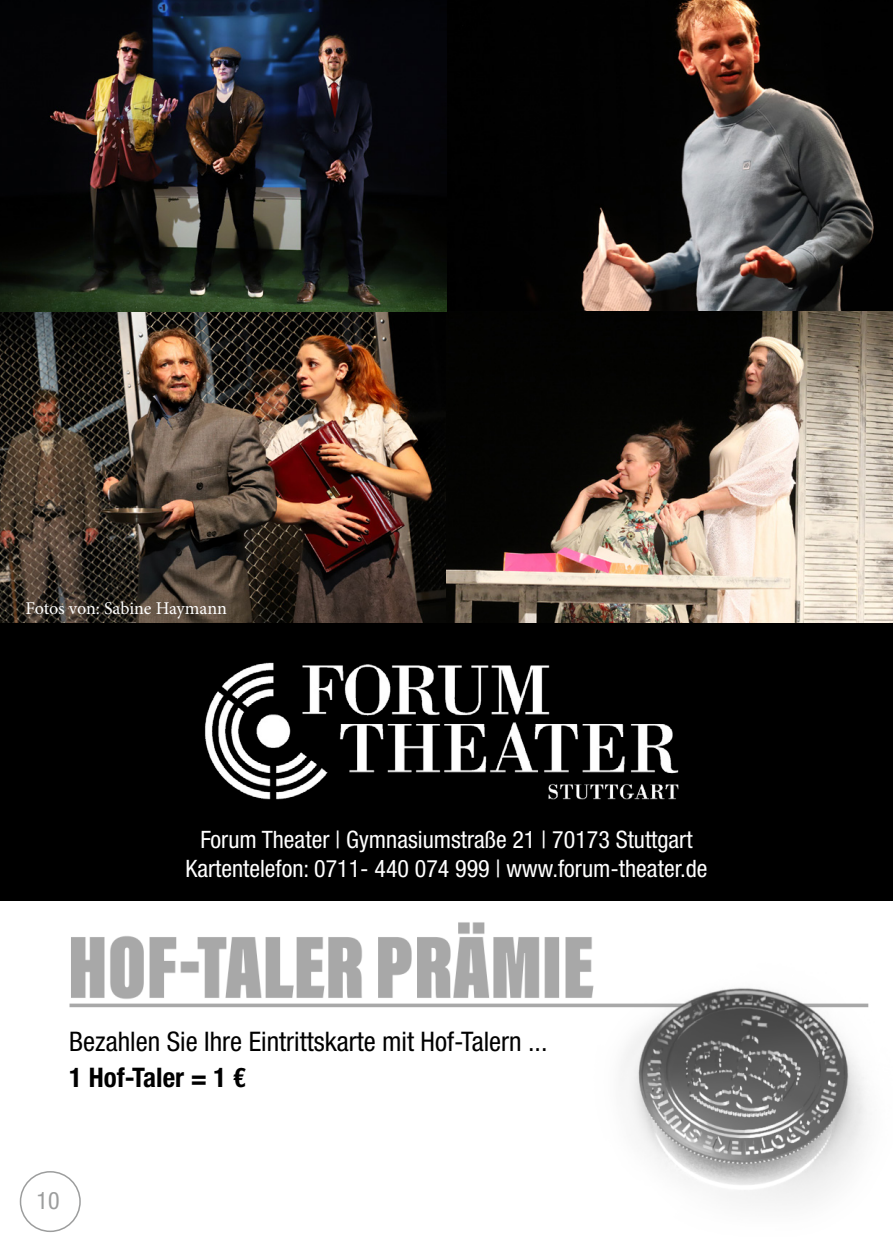
<style>
.page{position:relative;width:893px;height:1259px;background:#fff}
.page>*{position:absolute;margin:0;border:0;box-sizing:border-box;transform-origin:0 0}
.t1{font:condensed 27px "Helvetica Neue LT Pro";color:#000}
.t2{font:700 condensed 27px "Helvetica Neue LT Pro";color:#000}
.t3{font:condensed 24px/28.8px "Helvetica Neue LT Pro";color:#fff;text-align:center}
.t4{font:condensed 24px "Helvetica Neue LT Pro";color:#9c9d9d}
.t5{font:18px "Minion Pro";letter-spacing:-.01em;color:#fff}
</style>
<div class="page">
<div style="left:0;top:0;width:893px;height:902px;background:#000"></div>
<img style="left:204px;top:662px;width:475px;height:138px">
<img style="left:0;top:0;width:893px;height:622px">
<img style="left:0;top:901px;width:893px;height:331px">
<div style="left:21px;top:1171px;width:59px;height:60px;background:#fff;border-radius:50%"></div>
<div style="left:20px;top:1171px;width:61px;height:61px;border:2px solid #9c9d9d;border-radius:50%"></div>
<p class="t5" style="left:26px;top:596px;width:203px">Fotos von: Sabine Haymann</p>
<p class="t3" style="left:185px;top:825px;width:524px">Forum Theater | Gymnasiumstraße 21 | 70173 Stuttgart<br>Kartentelefon: 0711- 440 074 999 | www.forum-theater.de</p>
<p class="t1" style="left:69px;top:1026px;width:480px">Bezahlen Sie Ihre Eintrittskarte mit Hof-Talern ...</p>
<p class="t2" style="left:69px;top:1061px;width:178px">1 Hof-Taler = 1 €</p>
<p class="t4" style="left:37px;top:1185px;width:25px">10</p>
</div>
